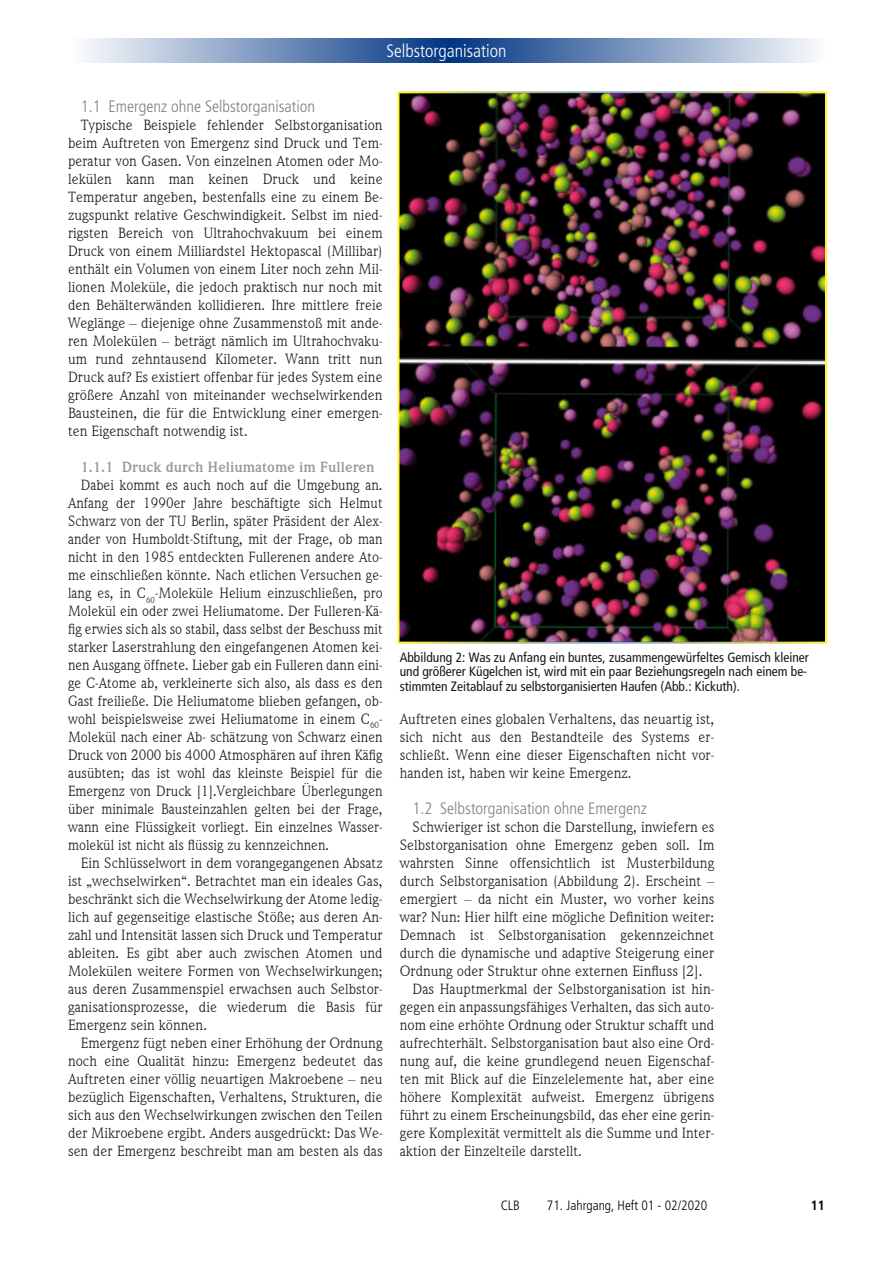
<style>
.page{position:relative;width:893px;height:1263px;background:#fff}
.page>*{position:absolute;margin:0;border:0;box-sizing:border-box;transform-origin:0 0}
.t1{font:300 condensed 18px "Frutiger";color:#fff}
.t2{font:300 condensed 16.5px "Frutiger";color:#808080}
.t3{font:15px/18px "Weidemann IT Cby BT";color:#1a171b;text-align:justify}
.t4{font:700 15px "Weidemann IT Cby BT";color:rgb(0 0 0/.41)}
.t5{font:condensed 13.5px/14.1px "Frutiger";color:#1a171b;text-align:justify}
.t6{font:300 condensed 13.5px "Frutiger";color:#000}
.t7{font:700 condensed 13.5px "Frutiger";color:#000}
.s1{color:#141413}
</style>
<div class="page">
<svg style="left:86px;top:39px;width:728px;height:24px;background:#7a94be"></svg>
<img style="left:397px;top:91px;width:430px;height:553px">
<p class="t1" style="left:386px;top:43px;width:122px">Selbstorganisation</p>
<p class="t2" style="left:81px;top:99px;width:236px">1.1 Emergenz ohne Selbstorganisation</p>
<p class="t3" style="left:68px;top:115px;width:316px;text-indent:13px">Typische Beispiele fehlender Selbstorganisation beim Auftreten von Emergenz sind Druck und Tem&shy;peratur von Gasen. Von einzelnen Atomen oder Mo&shy;lekülen kann man keinen Druck und keine Temperatur angeben, bestenfalls eine zu einem Be&shy;zugspunkt relative Geschwindigkeit. Selbst im nied&shy;rigsten Bereich von Ultrahochvakuum bei einem Druck von einem Milliardstel Hektopascal (Millibar) enthält ein Volumen von einem Liter noch zehn Mil&shy;lionen Moleküle, die jedoch praktisch nur noch mit den Behälterwänden kollidieren. Ihre mittlere freie Weglänge – diejenige ohne Zusammenstoß mit ande&shy;ren Molekülen – beträgt nämlich im Ultrahochvaku&shy;um rund zehntausend Kilometer. Wann tritt nun Druck auf? Es existiert offenbar für jedes System eine größere Anzahl von miteinander wechselwirkenden Bausteinen, die für die Entwicklung einer emergen&shy;ten Eigenschaft notwendig ist.</p>
<p class="t4" style="left:81px;top:457px;width:295px">1.1.1 Druck durch Heliumatome im Fulleren</p>
<p class="t3" style="left:68px;top:475px;width:316px;text-indent:13px">Dabei kommt es auch noch auf die Umgebung an.<br>Anfang der 1990er Jahre beschäftigte sich Helmut Schwarz von der TU Berlin, später Präsident der Alex&shy;ander von Humboldt-Stiftung, mit der Frage, ob man nicht in den 1985 entdeckten Fullerenen andere Ato&shy;me einschließen könnte. Nach etlichen Versuchen ge&shy;lang es, in C<sub>60</sub>-Moleküle Helium einzuschließen, pro Molekül ein oder zwei Heliumatome. <span class="s1">Der Fulleren-Kä&shy;fig erwies sich als so stabil, dass selbst der Beschuss mit starker Laserstrahlung den eingefangenen Atomen kei&shy;nen Ausgang öffnete. Lieber gab ein Fulleren dann eini&shy;ge C-Atome ab, verkleinerte sich also, als dass es den Gast freiließe. Die Heliumatome blieben gefangen, ob&shy;wohl beispielsweise zwei Heliumatome in einem C</span><sub>60</sub><span class="s1">- Molekül nach einer Ab- schätzung von Schwarz einen Druck von 2000 bis 4000 Atmosphären auf ihren Käfig ausübten; das ist wohl das kleinste Beispiel für die Emergenz von Druck [1].</span>Vergleichbare Überlegungen über minimale Bausteinzahlen gelten bei der Frage, wann eine Flüssigkeit vorliegt. Ein einzelnes Wasser&shy;molekül ist nicht als flüssig zu kennzeichnen.</p>
<p class="t3" style="left:68px;top:853px;width:316px;text-indent:13px">Ein Schlüsselwort in dem vorangegangenen Absatz ist „wechselwirken“. Betrachtet man ein ideales Gas, beschränkt sich die Wechselwirkung der Atome ledig&shy;lich auf gegenseitige elastische Stöße; aus deren An&shy;zahl und Intensität lassen sich Druck und Temperatur ableiten. Es gibt aber auch zwischen Atomen und Molekülen weitere Formen von Wechselwirkungen; aus deren Zusammenspiel erwachsen auch Selbstor&shy;ganisationsprozesse, die wiederum die Basis für Emergenz sein können.</p>
<p class="t3" style="left:68px;top:1033px;width:316px;text-indent:13px">Emergenz fügt neben einer Erhöhung der Ordnung noch eine Qualität hinzu: Emergenz bedeutet das Auftreten einer völlig neuartigen Makroebene – neu bezüglich Eigenschaften, Verhaltens, Strukturen, die sich aus den Wechselwirkungen zwischen den Teilen der Mikroebene ergibt. Anders ausgedrückt: Das We&shy;sen der Emergenz beschreibt man am besten als das</p>
<p class="t5" style="left:400px;top:652px;width:411px">Abbildung 2: Was zu Anfang ein buntes, zusammengewürfeltes Gemisch kleiner und größerer Kügelchen ist, wird mit ein paar Beziehungsregeln nach einem be&shy;stimmten Zeitablauf zu selbstorganisierten Haufen (Abb.: Kickuth).</p>
<p class="t3" style="left:400px;top:709px;width:316px">Auftreten eines globalen Verhaltens, das neuartig ist, sich nicht aus den Bestandteile des Systems er&shy;schließt. Wenn eine dieser Eigenschaften nicht vor&shy;handen ist, haben wir keine Emergenz.</p>
<p class="t2" style="left:412px;top:801px;width:236px">1.2 Selbstorganisation ohne Emergenz</p>
<p class="t3" style="left:412px;top:817px;width:303px">Schwieriger ist schon die Darstellung, inwiefern es</p>
<p class="t3" style="left:400px;top:835px;width:316px">Selbstorganisation ohne Emergenz geben soll. Im</p>
<p class="t3" style="left:400px;top:853px;width:316px">wahrsten Sinne offensichtlich ist Musterbildung</p>
<p class="t3" style="left:400px;top:871px;width:316px">durch Selbstorganisation (Abbildung 2). Erscheint –</p>
<p class="t3" style="left:400px;top:889px;width:316px">emergiert – da nicht ein Muster, wo vorher keins</p>
<p class="t3" style="left:400px;top:907px;width:316px">war? Nun: Hier hilft eine mögliche Definition weiter:</p>
<p class="t3" style="left:400px;top:925px;width:316px">Demnach ist Selbstorganisation gekennzeichnet</p>
<p class="t3" style="left:400px;top:943px;width:316px">durch die dynamische und adaptive Steigerung einer</p>
<p class="t3" style="left:400px;top:961px;width:304px">Ordnung oder Struktur ohne externen Einfluss [2].</p>
<p class="t3" style="left:412px;top:979px;width:303px">Das Hauptmerkmal der Selbstorganisation ist hin-</p>
<p class="t3" style="left:400px;top:997px;width:316px">gegen ein anpassungsfähiges Verhalten, das sich auto-</p>
<p class="t3" style="left:400px;top:1015px;width:316px">nom eine erhöhte Ordnung oder Struktur schafft und</p>
<p class="t3" style="left:400px;top:1033px;width:316px">aufrechterhält. Selbstorganisation baut also eine Ord-</p>
<p class="t3" style="left:400px;top:1051px;width:316px">nung auf, die keine grundlegend neuen Eigenschaf-</p>
<p class="t3" style="left:400px;top:1069px;width:316px">ten mit Blick auf die Einzelelemente hat, aber eine</p>
<p class="t3" style="left:400px;top:1087px;width:316px">höhere Komplexität aufweist. Emergenz übrigens</p>
<p class="t3" style="left:400px;top:1105px;width:316px">führt zu einem Erscheinungsbild, das eher eine gerin-</p>
<p class="t3" style="left:400px;top:1123px;width:316px">gere Komplexität vermittelt als die Summe und Inter-</p>
<p class="t3" style="left:400px;top:1141px;width:184px">aktion der Einzelteile darstellt.</p>
<p class="t6" style="left:501px;top:1199px;width:21px">CLB</p>
<p class="t6" style="left:547px;top:1199px;width:162px">71. Jahrgang, Heft 01 - 02/2020</p>
<p class="t7" style="left:811px;top:1199px;width:16px">11</p>
</div>
